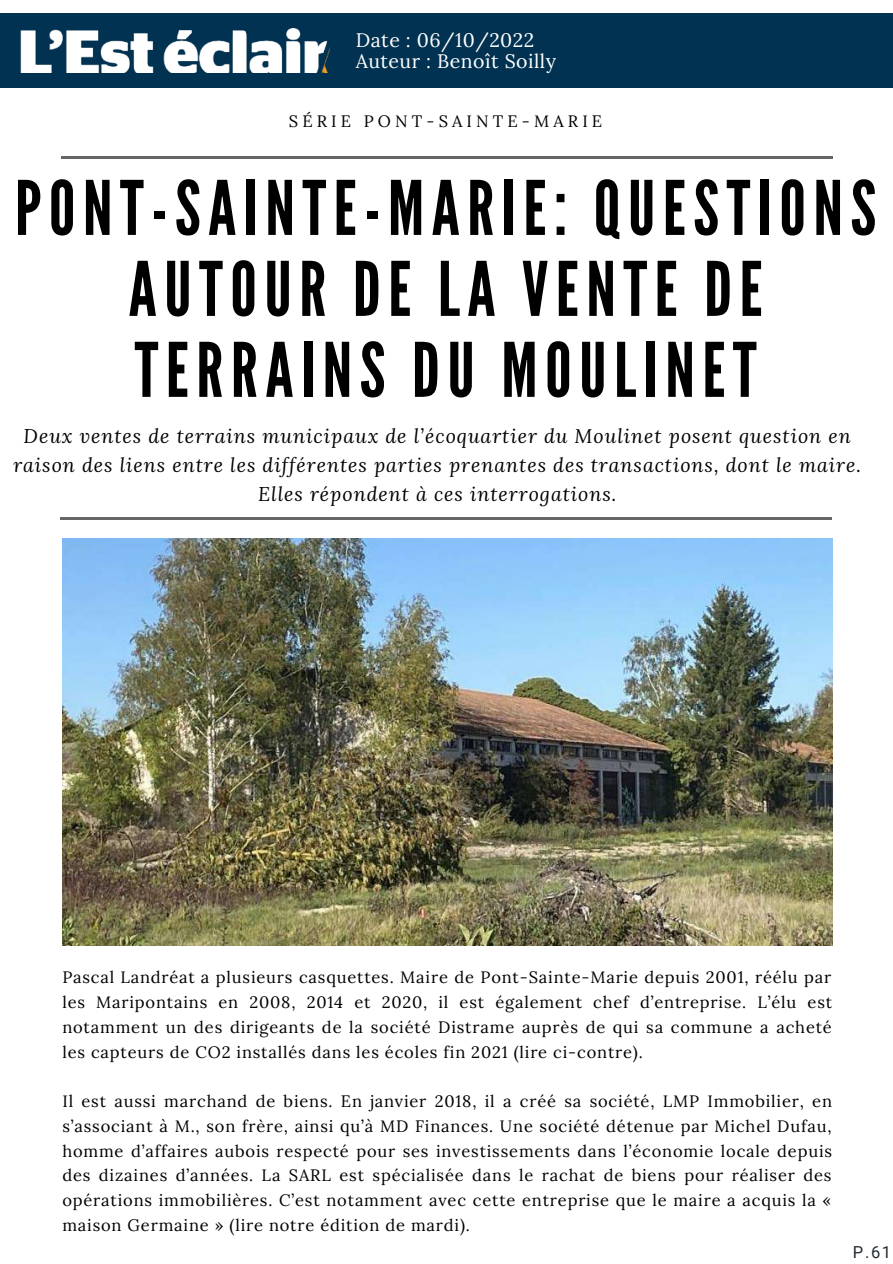
<style>
.page{position:relative;width:893px;height:1264px;background:#fff}
.page>*{position:absolute;margin:0;border:0;box-sizing:border-box;transform-origin:0 0}
.t1{font:75px/81px "League Gothic";letter-spacing:.1em;color:#000;text-align:center}
.t2{font:italic 19.65px/29.2px "Lora";letter-spacing:.05em;color:#000;text-align:center}
.t3{font:19.5px/21.3px "Lora";letter-spacing:.025em;color:#fff}
.t4{font:16.5px/24.8px "Lora";letter-spacing:.05em;color:#000;text-align:justify}
.t5{font:16.5px "Lora";letter-spacing:.25em;color:#000}
.t6{font:16.5px "Roboto";color:#232c31}
</style>
<div class="page">
<img style="left:62px;top:538px;width:770px;height:407px">
<hr style="left:61px;top:156px;width:771px;height:2px;background:#666">
<hr style="left:60px;top:517px;width:771px;height:2px;background:#666">
<div style="left:0;top:13px;width:892px;height:75px;background:#013251"></div>
<img style="left:21px;top:28px;width:308px;height:44px">
<p class="t3" style="left:356px;top:29px;width:202px">Date : 06/10/2022<br>Auteur : Benoît Soilly</p>
<p class="t5" style="left:289px;top:111px;width:315px">SÉRIE PONT-SAINTE-MARIE</p>
<h1 class="t1" style="left:15px;top:169px;width:862px">PONT-SAINTE-MARIE: QUESTIONS<br>AUTOUR DE LA VENTE DE<br>TERRAINS DU MOULINET</h1>
<p class="t2" style="left:13px;top:420px;width:849px">Deux ventes de terrains municipaux de l’écoquartier du Moulinet posent question en raison des liens entre les différentes parties prenantes des transactions, dont le maire.<br>Elles répondent à ces interrogations.</p>
<p class="t4" style="left:62px;top:964px;width:771px">Pascal Landréat a plusieurs casquettes. Maire de Pont-Sainte-Marie depuis 2001, réélu par les Maripontains en 2008, 2014 et 2020, il est également chef d’entreprise. L’élu est notamment un des dirigeants de la société Distrame auprès de qui sa commune a acheté les capteurs de CO2 installés dans les écoles fin 2021 (lire ci-contre).</p>
<p class="t4" style="left:62px;top:1088px;width:771px">Il est aussi marchand de biens. En janvier 2018, il a créé sa société, LMP Immobilier, en s’associant à M., son frère, ainsi qu’à MD Finances. Une société détenue par Michel Dufau, homme d’affaires aubois respecté pour ses investissements dans l’économie locale depuis des dizaines d’années. La SARL est spécialisée dans le rachat de biens pour réaliser des opérations immobilières. C’est notamment avec cette entreprise que le maire a acquis la « maison Germaine » (lire notre édition de mardi).</p>
<p class="t6" style="left:852px;top:1243px;width:40px">P.61</p>
</div>
